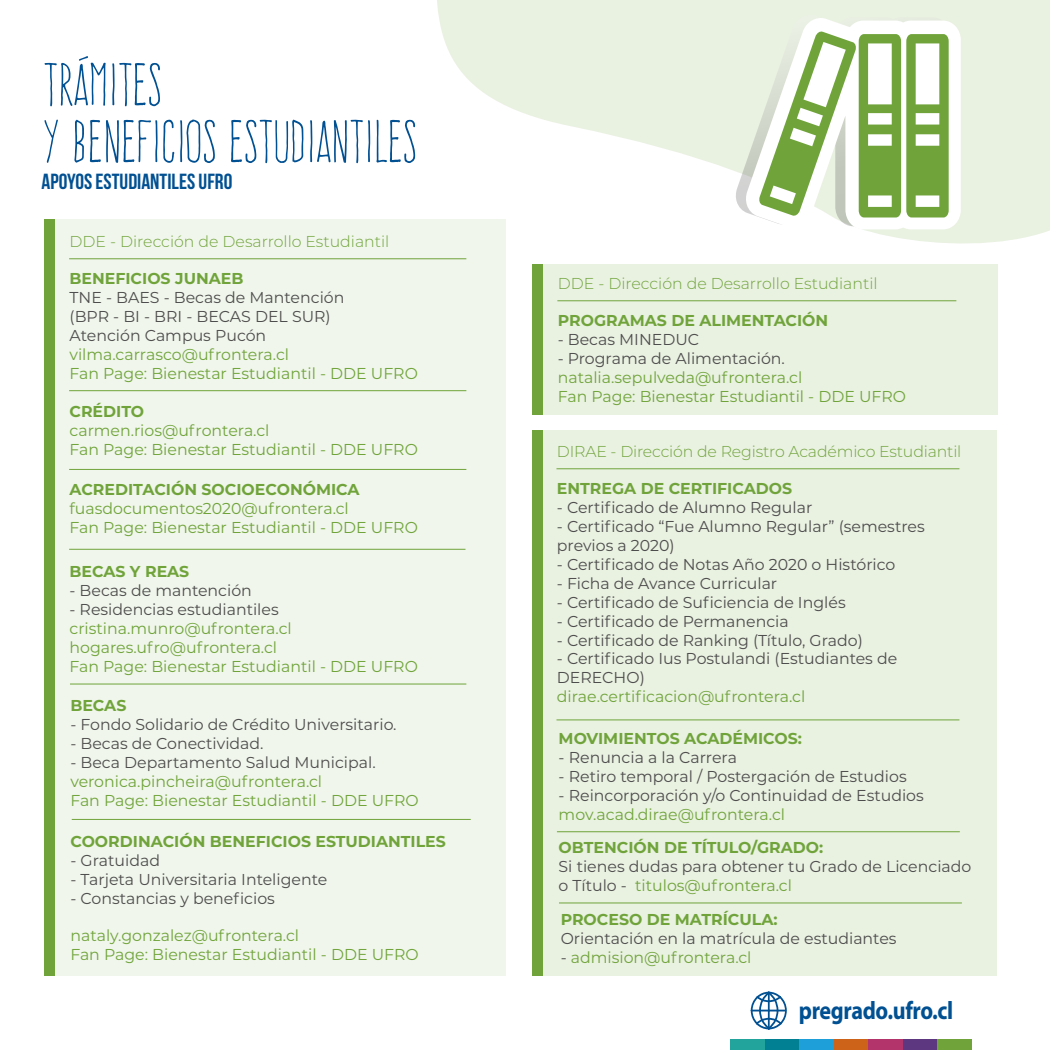
<style>
.page{position:relative;width:1050px;height:1050px;background:#fff}
.page>*{position:absolute;margin:0;border:0;box-sizing:border-box;transform-origin:0 0}
.t1{font:52.5px/56.9px "Frente H1";color:#005092}
.t2{font:700 25.29px "Myriad Pro";letter-spacing:-.015em;color:#005092;scale:.87 1}
.t3{font:21.88px "Bebas Neue";color:#005092}
.t4{font:15.75px/18.9px "Montserrat";color:#4d4d4d}
.t5{font:15.75px/18.9px "Montserrat";color:#70a43b}
.t6{font:700 15.75px "Montserrat";color:#70a43b}
.t7{font:300 15.75px "Montserrat";color:#70a43b}
.s1{color:#70a43b}
.s2{color:#4d4d4d}
</style>
<div class="page">
<div style="left:532px;top:430px;width:465px;height:546px;background:#e9f1e1"></div>
<svg style="left:436px;top:0;width:614px;height:244px;fill:#e9f1e1"></svg>
<div style="left:48px;top:220px;width:458px;height:756px;background:#f0f6eb"></div>
<div style="left:45px;top:220px;width:10px;height:756px;background:#70a43b"></div>
<hr style="left:69px;top:258px;width:397px;height:1px;background:#70a43b">
<hr style="left:69px;top:390px;width:397px;height:1px;background:#70a43b">
<hr style="left:69px;top:469px;width:397px;height:1px;background:#70a43b">
<hr style="left:69px;top:549px;width:396px;height:1px;background:#70a43b">
<hr style="left:70px;top:684px;width:396px;height:1px;background:#70a43b">
<svg style="left:736px;top:15px;width:215px;height:211px;background:#e8eee1"></svg>
<svg style="left:746px;top:18px;width:215px;height:211px"></svg>
<svg style="left:759px;top:31px;width:190px;height:187px"></svg>
<svg style="left:751px;top:992px;width:36px;height:37px"></svg>
<div style="left:937px;top:1040px;width:34px;height:10px;background:#70a43b"></div>
<div style="left:902px;top:1040px;width:35px;height:10px;background:#5d377f"></div>
<div style="left:868px;top:1040px;width:34px;height:10px;background:#b2346a"></div>
<div style="left:833px;top:1040px;width:35px;height:10px;background:#cc6318"></div>
<div style="left:799px;top:1040px;width:34px;height:10px;background:#1e9fda"></div>
<div style="left:764px;top:1040px;width:35px;height:10px;background:#008092"></div>
<div style="left:730px;top:1040px;width:34px;height:10px;background:#22a39b"></div>
<div style="left:533px;top:264px;width:465px;height:151px;background:#e9f1e1"></div>
<div style="left:532px;top:264px;width:10px;height:151px;background:#70a43b"></div>
<hr style="left:557px;top:300px;width:399px;height:1px;background:#70a43b">
<hr style="left:72px;top:819px;width:399px;height:1px;background:#70a43b">
<hr style="left:556px;top:719px;width:403px;height:1px;background:#70a43b">
<div style="left:532px;top:430px;width:10px;height:546px;background:#70a43b"></div>
<hr style="left:556px;top:468px;width:403px;height:1px;background:#70a43b">
<hr style="left:557px;top:831px;width:403px;height:1px;background:#70a43b">
<hr style="left:559px;top:903px;width:403px;height:1px;background:#70a43b">
<h1 class="t1" style="left:42px;top:56px;width:375px">TRÁMITES<br>Y BENEFICIOS ESTUDIANTILES</h1>
<h3 class="t3" style="left:42px;top:169px;width:192px">APOYOS ESTUDIANTILES UFRO</h3>
<p class="t7" style="left:70px;top:230px;width:321px">DDE - Dirección de Desarrollo Estudiantil</p>
<p class="t6" style="left:70px;top:267px;width:175px">BENEFICIOS JUNAEB</p>
<p class="t4" style="left:70px;top:288px;width:276px">TNE - BAES - Becas de Mantención (BPR - BI - BRI - BECAS DEL SUR)<br>Atención Campus Pucón</p>
<p class="t5" style="left:70px;top:344px;width:350px">vilma.carrasco@ufrontera.cl<br>Fan Page: Bienestar Estudiantil - DDE UFRO</p>
<p class="t6" style="left:70px;top:400px;width:76px">CRÉDITO</p>
<p class="t5" style="left:70px;top:421px;width:350px">carmen.rios@ufrontera.cl<br>Fan Page: Bienestar Estudiantil - DDE UFRO</p>
<p class="t6" style="left:70px;top:478px;width:292px">ACREDITACIÓN SOCIOECONÓMICA</p>
<p class="t5" style="left:70px;top:498px;width:350px">fuasdocumentos2020@ufrontera.cl<br>Fan Page: Bienestar Estudiantil - DDE UFRO</p>
<p class="t6" style="left:70px;top:560px;width:121px">BECAS Y REAS</p>
<p class="t4" style="left:70px;top:581px;width:184px">- Becas de mantención</p>
<p class="t4" style="left:70px;top:600px;width:211px">- Residencias estudiantiles</p>
<p class="t5" style="left:70px;top:618px;width:350px">cristina.munro@ufrontera.cl hogares.ufro@ufrontera.cl<br>Fan Page: Bienestar Estudiantil - DDE UFRO</p>
<p class="t6" style="left:70px;top:694px;width:58px">BECAS</p>
<p class="t4" style="left:70px;top:715px;width:328px">- Fondo Solidario de Crédito Universitario.</p>
<p class="t4" style="left:70px;top:733px;width:195px">- Becas de Conectividad.</p>
<p class="t4" style="left:70px;top:752px;width:307px">- Beca Departamento Salud Municipal.</p>
<p class="t5" style="left:70px;top:771px;width:350px">veronica.pincheira@ufrontera.cl<br>Fan Page: Bienestar Estudiantil - DDE UFRO</p>
<p class="t6" style="left:70px;top:830px;width:377px">COORDINACIÓN BENEFICIOS ESTUDIANTILES</p>
<p class="t4" style="left:70px;top:850px;width:91px">- Gratuidad</p>
<p class="t4" style="left:70px;top:869px;width:258px">- Tarjeta Universitaria Inteligente</p>
<p class="t4" style="left:70px;top:888px;width:206px">- Constancias y beneficios</p>
<p class="t5" style="left:70px;top:926px;width:350px">nataly.gonzalez@ufrontera.cl<br>Fan Page: Bienestar Estudiantil - DDE UFRO</p>
<p class="t7" style="left:558px;top:272px;width:321px">DDE - Dirección de Desarrollo Estudiantil</p>
<p class="t6" style="left:558px;top:309px;width:272px">PROGRAMAS DE ALIMENTACIÓN</p>
<p class="t4" style="left:558px;top:330px;width:143px">- Becas MINEDUC</p>
<p class="t4" style="left:558px;top:349px;width:229px">- Programa de Alimentación.</p>
<p class="t5" style="left:558px;top:367px;width:350px">natalia.sepulveda@ufrontera.cl<br>Fan Page: Bienestar Estudiantil - DDE UFRO</p>
<p class="t7" style="left:557px;top:440px;width:406px">DIRAE - Dirección de Registro Académico Estudiantil</p>
<p class="t6" style="left:557px;top:477px;width:237px">ENTREGA DE CERTIFICADOS</p>
<p class="t4" style="left:557px;top:498px;width:257px">- Certificado de Alumno Regular</p>
<p class="t4" style="left:557px;top:517px;width:369px">- Certificado “Fue Alumno Regular” (semestres previos a 2020)</p>
<p class="t4" style="left:557px;top:554px;width:340px">- Certificado de Notas Año 2020 o Histórico</p>
<p class="t4" style="left:557px;top:573px;width:222px">- Ficha de Avance Curricular</p>
<p class="t4" style="left:557px;top:592px;width:290px">- Certificado de Suficiencia de Inglés</p>
<p class="t4" style="left:557px;top:611px;width:233px">- Certificado de Permanencia</p>
<p class="t4" style="left:557px;top:630px;width:308px">- Certificado de Ranking (Título, Grado)</p>
<p class="t4" style="left:557px;top:649px;width:342px">- Certificado Ius Postulandi (Estudiantes de<br>DERECHO)</p>
<p class="t5" style="left:557px;top:687px;width:250px">dirae.certificacion@ufrontera.cl</p>
<p class="t6" style="left:559px;top:728px;width:245px">MOVIMIENTOS ACADÉMICOS:</p>
<p class="t4" style="left:559px;top:748px;width:180px">- Renuncia a la Carrera</p>
<p class="t4" style="left:559px;top:767px;width:350px">- Retiro temporal / Postergación de Estudios</p>
<p class="t4" style="left:559px;top:786px;width:367px">- Reincorporación y/o Continuidad de Estudios</p>
<p class="t5" style="left:559px;top:804px;width:228px">mov.acad.dirae@ufrontera.cl</p>
<p class="t6" style="left:559px;top:836px;width:266px">OBTENCIÓN DE TÍTULO/GRADO:</p>
<p class="t4" style="left:559px;top:856px;width:414px">Si tienes dudas para obtener tu Grado de Licenciado o Título - <span class="s1">titulos@ufrontera.cl</span></p>
<p class="t6" style="left:561px;top:908px;width:219px">PROCESO DE MATRÍCULA:</p>
<p class="t4" style="left:561px;top:928px;width:337px">Orientación en la matrícula de estudiantes</p>
<p class="t5" style="left:561px;top:947px;width:192px"><span class="s2">-</span> admision@ufrontera.cl</p>
<h2 class="t2" style="left:799px;top:994px;width:179px">pregrado.ufro.cl</h2>
</div>
